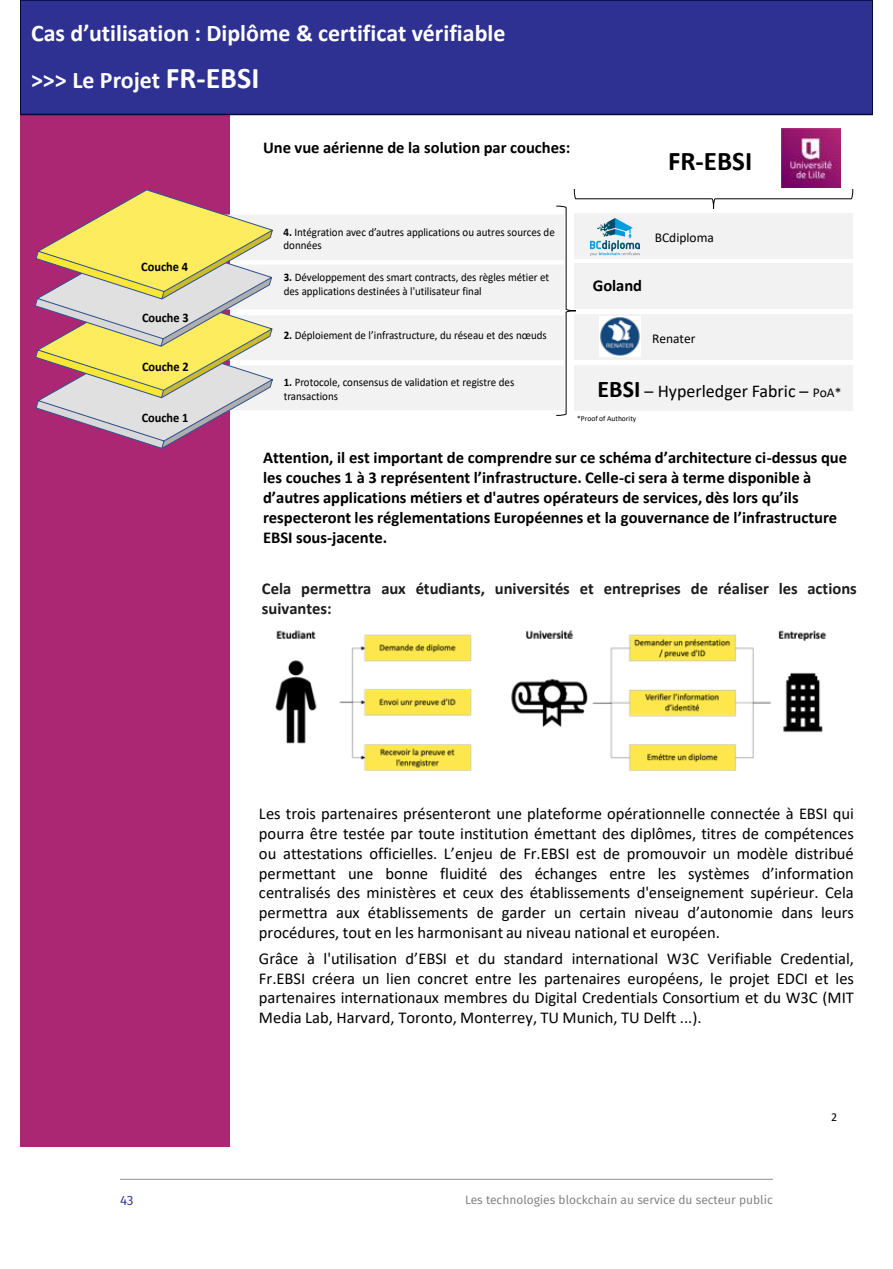
<style>
.page{position:relative;width:893px;height:1269px;background:#fff}
.page>*{position:absolute;margin:0;border:0;box-sizing:border-box;transform-origin:0 0}
.t1{font:700 27px "Calibri";color:#000}
.t2{font:700 24px/47px "Calibri";color:#fff}
.t3{font:18px "Calibri";color:#000}
.t4{font:16.65px "Calibri";color:#000}
.t5{font:700 16.65px "Calibri";color:#000}
.t6{font:16.5px/19.8px "Calibri";color:#000;text-align:justify}
.t7{font:700 16.5px/19.8px "Calibri";color:#000}
.t8{font:700 16.5px/19.8px "Calibri";letter-spacing:-.005em;color:#1d1c1d}
.t9{font:16.5px "Calibri";color:#fff}
.t10{font:13.5px "Calibri";color:#000}
.t11{font:13.5px "Fira Sans";color:#2e3092}
.t12{font:700 13.05px "Calibri";color:#000;scale:.95 1}
.t13{font:12px "Fira Sans";color:#7d7b7b}
.t14{font:12px "Calibri";color:#000}
.t15{font:11.55px/13.8px "Calibri";color:#000;scale:.95 1}
.t16{font:7.5px "Calibri";color:#000}
.s1{font-size:30.15px}
.s2{font-weight:700}
.s3{font-weight:700;font-size:24px}
.s4{font-size:13.5px}
</style>
<div class="page">
<hr style="left:120px;top:1179px;width:653px;height:1px;background:#918f8f">
<div style="left:20px;top:92px;width:210px;height:1055px;background:#ac2773"></div>
<div style="left:20px;top:0;width:853px;height:114px;background:#2e3092"></div>
<div style="left:20px;top:0;width:853px;height:115px;border:2px solid #030a34"></div>
<img style="left:275px;top:630px;width:552px;height:141px">
<img style="left:781px;top:129px;width:59px;height:59px">
<svg style="left:35px;top:189px;width:818px;height:260px"></svg>
<img style="left:591px;top:218px;width:49px;height:38px">
<h2 class="t2" style="left:31px;top:12px;width:476px">Cas d’utilisation : Diplôme &amp; certificat vérifiable &gt;&gt;&gt; Le Projet <span class="s1">FR-EBSI</span></h2>
<p class="t9" style="left:127px;top:60px;width:71px">Formation</p>
<p class="t9" style="left:126px;top:64px;width:56px">Training</p>
<p class="t7" style="left:263px;top:139px;width:309px">Une vue aérienne de la solution par couches:</p>
<h1 class="t1" style="left:668px;top:150px;width:86px">FR-EBSI</h1>
<p class="t12" style="left:141px;top:261px;width:51px">Couche 4</p>
<p class="t12" style="left:142px;top:312px;width:51px">Couche 3</p>
<p class="t12" style="left:142px;top:361px;width:51px">Couche 2</p>
<p class="t12" style="left:142px;top:412px;width:51px">Couche 1</p>
<p class="t15" style="left:284px;top:226px;width:287px"><span class="s2">4.</span> Intégration avec d’autres applications ou autres sources de données</p>
<p class="t10" style="left:655px;top:232px;width:61px">BCdiploma</p>
<p class="t15" style="left:284px;top:271px;width:281px"><span class="s2">3.</span> Développement des smart contracts, des règles métier et des applications destinées à l'utilisateur final</p>
<p class="t7" style="left:593px;top:277px;width:51px">Goland</p>
<p class="t15" style="left:284px;top:329px;width:278px"><span class="s2">2.</span> Déploiement de l’infrastructure, du réseau et des nœuds</p>
<p class="t10" style="left:652px;top:333px;width:45px">Renater</p>
<p class="t15" style="left:284px;top:377px;width:244px"><span class="s2">1.</span> Protocole, consensus de validation et registre des transactions</p>
<p class="t3" style="left:598px;top:383px;width:245px"><span class="s3">EBSI</span> – Hyperledger Fabric – <span class="s4">PoA*</span></p>
<p class="t16" style="left:577px;top:415px;width:61px">*Proof of Authority</p>
<p class="t7" style="left:263px;top:449px;width:585px">Attention, il est important de comprendre sur ce schéma d’architecture ci-dessus que les couches 1 à 3 représentent l’infrastructure. Celle-ci sera à terme disponible à d’autres applications métiers et d'autres opérateurs de services, dès lors qu’ils respecteront les réglementations Européennes et la gouvernance de l’infrastructure</p>
<p class="t5" style="left:263px;top:530px;width:126px">EBSI sous-jacente.</p>
<p class="t8" style="left:262px;top:580px;width:596px">Cela permettra aux étudiants, universités et entreprises de réaliser les actions suivantes:</p>
<p class="t6" style="left:259px;top:805px;width:596px">Les trois partenaires présenteront une plateforme opérationnelle connectée à EBSI qui pourra être testée par toute institution émettant des diplômes, titres de compétences</p>
<p class="t4" style="left:259px;top:846px;width:596px">ou attestations officielles. L’enjeu de Fr.EBSI est de promouvoir un modèle distribué</p>
<p class="t6" style="left:259px;top:865px;width:596px">permettant une bonne fluidité des échanges entre les systèmes d’information centralisés des ministères et ceux des établissements d'enseignement supérieur. Cela permettra aux établissements de garder un certain niveau d’autonomie dans leurs procédures, tout en les harmonisant au niveau national et européen.</p>
<p class="t6" style="left:259px;top:950px;width:596px">Grâce à l'utilisation d’EBSI et du standard international W3C Verifiable Credential, Fr.EBSI créera un lien concret entre les partenaires européens, le projet EDCI et les partenaires internationaux membres du Digital Credentials Consortium et du W3C (MIT Media Lab, Harvard, Toronto, Monterrey, TU Munich, TU Delft ...).</p>
<p class="t11" style="left:120px;top:1193px;width:15px">43</p>
<p class="t13" style="left:465px;top:1193px;width:309px">Les technologies blockchain au service du secteur public</p>
<p class="t14" style="left:831px;top:1112px;width:8px">2</p>
</div>
